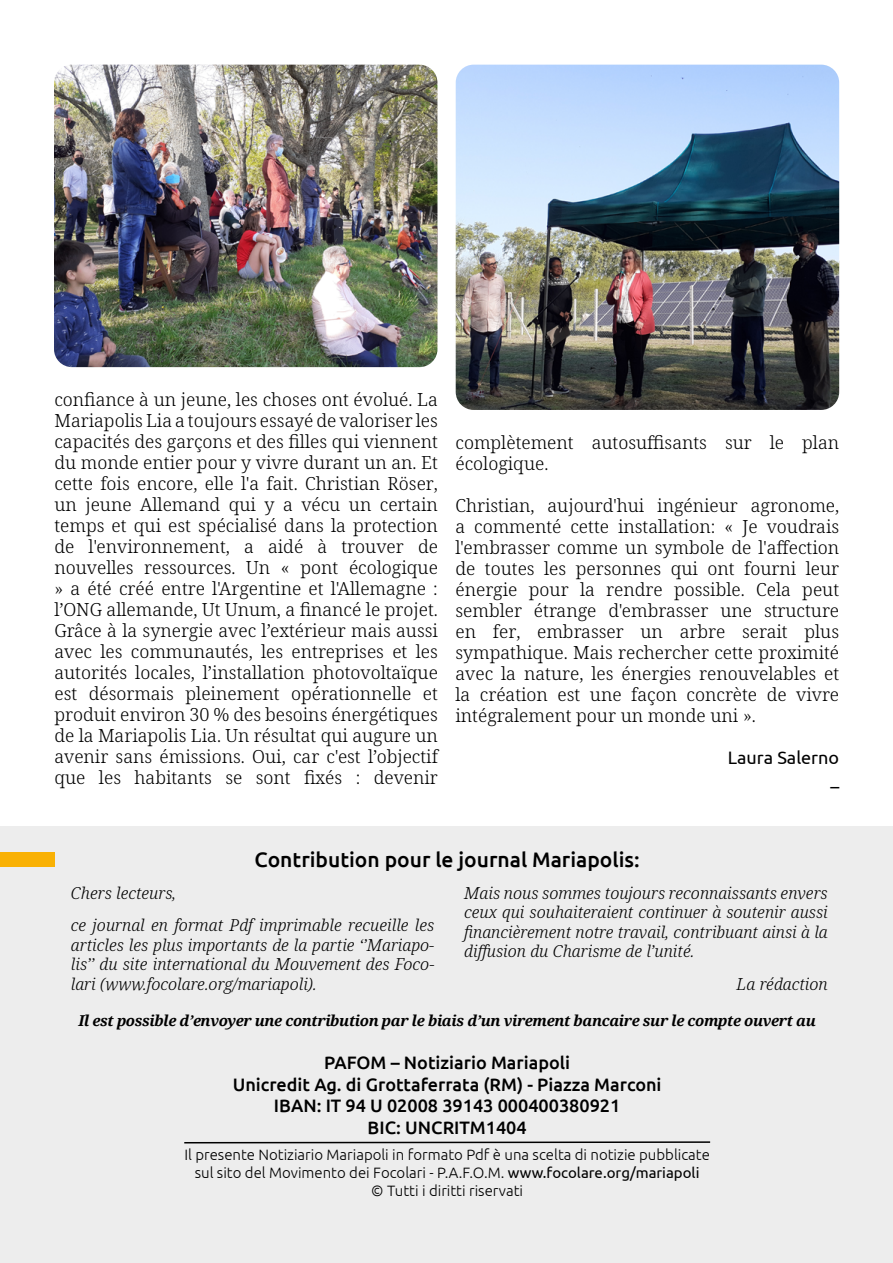
<style>
.page{position:relative;width:893px;height:1263px;background:#fff}
.page>*{position:absolute;margin:0;border:0;box-sizing:border-box;transform-origin:0 0}
.t1{font:500 21px "Ubuntu";color:#000}
.t2{font:300 18px/21px "Noto Serif";color:#000;text-align:justify}
.t3{font:500 18px/21.6px "Ubuntu";color:#000;text-align:center}
.t4{font:18px/21px "Ubuntu";color:#000;text-align:right}
.t5{font:italic 300 16.5px/19.5px "Noto Serif";color:#000;text-align:justify}
.t6{font:300 15px/18px "Ubuntu";color:#000;text-align:center}
.t7{font:italic 700 15px "Noto Serif";letter-spacing:-.025em;color:#000}
.s1{font-weight:400}
</style>
<div class="page">
<img style="left:54px;top:65px;width:383px;height:302px">
<img style="left:456px;top:65px;width:383px;height:345px">
<div style="left:0;top:826px;width:893px;height:437px;background:#ededed"></div>
<svg style="left:184px;top:1141px;width:527px;height:3px;background:#767676"></svg>
<div style="left:0;top:853px;width:54px;height:14px;background:#f9b104"></div>
<p class="t2" style="left:54px;top:390px;width:385px">confiance à un jeune, les choses ont évolué. La Mariapolis Lia a toujours essayé de valoriser les capacités des garçons et des filles qui viennent du monde entier pour y vivre durant un an. Et cette fois encore, elle l'a fait. Christian Röser, un jeune Allemand qui y a vécu un certain temps et qui est spécialisé dans la protection de l'environnement, a aidé à trouver de nouvelles ressources. Un « pont écologique » a été créé entre l'Argentine et l'Allemagne : l’ONG allemande, Ut Unum, a financé le projet.<br>Grâce à la synergie avec l’extérieur mais aussi avec les communautés, les entreprises et les autorités locales, l’installation photovoltaïque est désormais pleinement opérationnelle et produit environ 30 % des besoins énergétiques de la Mariapolis Lia. Un résultat qui augure un avenir sans émissions. Oui, car c'est l’objectif que les habitants se sont fixés : devenir</p>
<p class="t2" style="left:455px;top:432px;width:385px">complètement autosuffisants sur le plan écologique.</p>
<p class="t2" style="left:455px;top:495px;width:385px">Christian, aujourd'hui ingénieur agronome, a commenté cette installation: « Je voudrais l'embrasser comme un symbole de l'affection de toutes les personnes qui ont fourni leur énergie pour la rendre possible. Cela peut sembler étrange d'embrasser une structure en fer, embrasser un arbre serait plus sympathique. Mais rechercher cette proximité avec la nature, les énergies renouvelables et la création est une façon concrète de vivre intégralement pour un monde uni ».</p>
<p class="t4" style="left:728px;top:746px;width:113px">Laura Salerno _</p>
<p class="t1" style="left:255px;top:847px;width:387px">Contribution pour le journal Mariapolis:</p>
<p class="t5" style="left:71px;top:877px;width:365px;line-height:32.2px">Chers lecteurs,<br>ce journal en format Pdf imprimable recueille les</p>
<p class="t5" style="left:71px;top:936px;width:365px">articles les plus importants de la partie ‘’Mariapo&shy;lis’’ du site international du Mouvement des Foco&shy;lari (www.focolare.org/mariapoli).</p>
<p class="t5" style="left:464px;top:884px;width:365px">Mais nous sommes toujours reconnaissants envers ceux qui souhaiteraient continuer à soutenir aussi financièrement notre travail, contribuant ainsi à la diffusion du Charisme de l’unité.</p>
<p class="t5" style="left:737px;top:975px;width:93px">La rédaction</p>
<p class="t7" style="left:79px;top:1010px;width:739px">Il est possible d’envoyer une contribution par le biais d’un virement bancaire sur le compte ouvert au</p>
<p class="t3" style="left:233px;top:1051px;width:430px">PAFOM – Notiziario Mariapoli<br>Unicredit Ag. di Grottaferrata (RM) - Piazza Marconi IBAN: IT 94 U 02008 39143 000400380921<br>BIC: UNCRITM1404</p>
<p class="t6" style="left:184px;top:1146px;width:527px">Il presente Notiziario Mariapoli in formato Pdf è una scelta di notizie pubblicate sul sito del Movimento dei Focolari - P.A.F.O.M. <span class="s1">www.focolare.org/mariapoli<br></span>© Tutti i diritti riservati</p>
</div>
